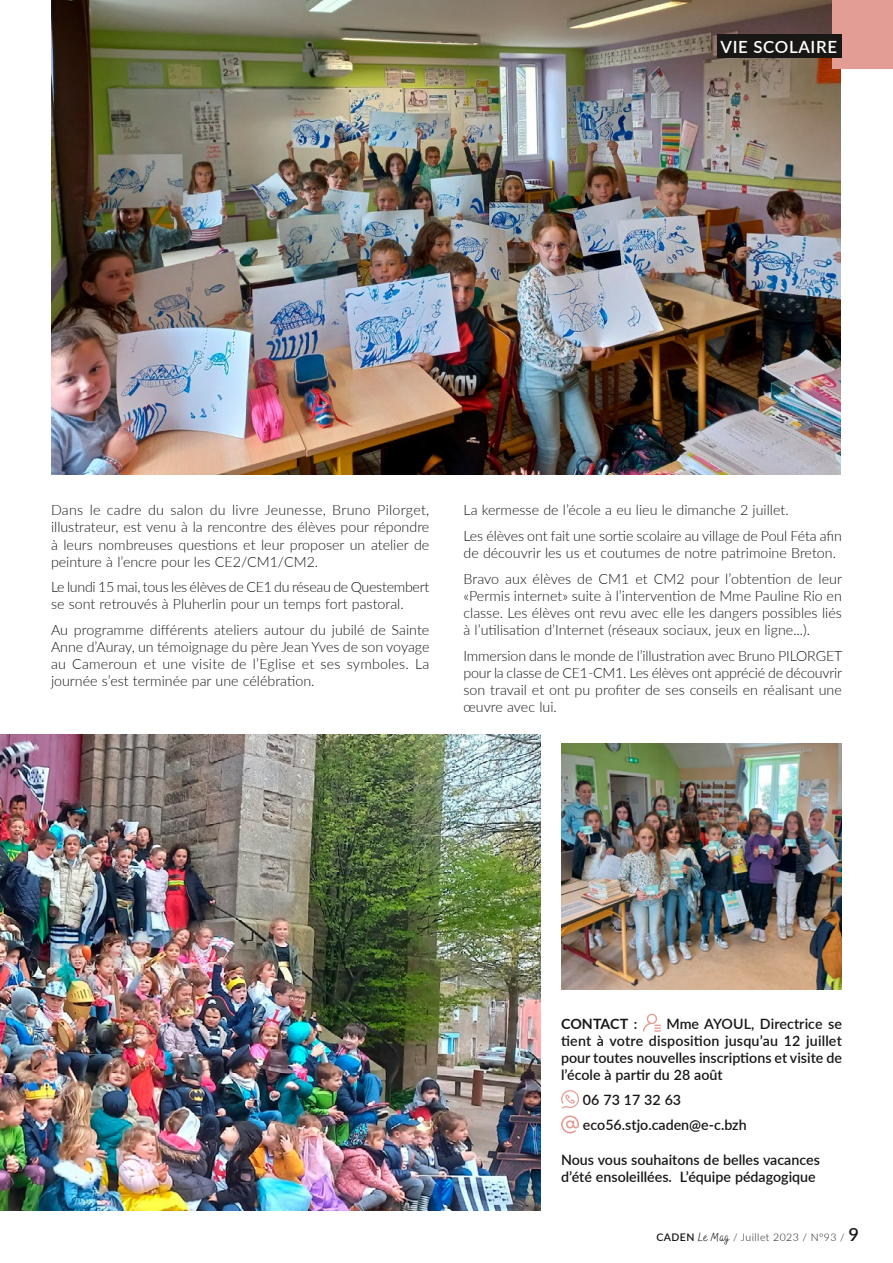
<style>
.page{position:relative;width:893px;height:1263px;background:#fff}
.page>*{position:absolute;margin:0;border:0;box-sizing:border-box;transform-origin:0 0}
.t1{font:600 16.8px "Lato";letter-spacing:.04em;color:#fff}
.t2{font:300 14.25px/17.1px "Lato";color:#181716;text-align:justify}
.t3{font:600 14.25px/17.1px "Lato";color:#181716;text-align:justify}
.t4{font:300 14.25px/17.1px "Lato";letter-spacing:-.02em;color:#181716}
.t5{font:700 14.25px "Lato";color:#181716}
.t6{font:300 10.5px "Lato";letter-spacing:.04em;color:#181716}
.s1{font-weight:600}
.s2{font-family:"Bakerie Rough";font-weight:400;font-size:12px}
.s3{font-weight:600;font-size:18.15px}
</style>
<div class="page">
<img style="left:51px;top:0;width:790px;height:475px">
<img style="left:0;top:734px;width:541px;height:477px">
<img style="left:561px;top:743px;width:281px;height:246px">
<div style="left:833px;top:0;width:60px;height:68px;background:#e49d95"></div>
<div style="left:717px;top:35px;width:124px;height:23px;background:#181716"></div>
<svg style="left:643px;top:1013px;width:18px;height:19px"></svg>
<svg style="left:561px;top:1090px;width:18px;height:18px"></svg>
<svg style="left:561px;top:1115px;width:18px;height:18px"></svg>
<p class="t1" style="left:720px;top:34px;width:118px">VIE SCOLAIRE</p>
<p class="t2" style="left:51px;top:501px;width:380px">Dans le cadre du salon du livre Jeunesse, Bruno Pilorget, illustrateur, est venu à la rencontre des élèves pour répondre à leurs nombreuses questions et leur proposer un atelier de peinture à l’encre pour les CE2/CM1/CM2.</p>
<p class="t4" style="left:51px;top:578px;width:380px">Le lundi 15 mai, tous les élèves de CE1 du réseau de Questembert se sont retrouvés à Pluherlin pour un temps fort pastoral.</p>
<p class="t2" style="left:51px;top:621px;width:380px">Au programme différents ateliers autour du jubilé de Sainte Anne d’Auray, un témoignage du père Jean Yves de son voyage au Cameroun et une visite de l’Eglise et ses symboles. La journée s’est terminée par une célébration.</p>
<p class="t2" style="left:463px;top:501px;width:327px">La kermesse de l’école a eu lieu le dimanche 2 juillet.</p>
<p class="t2" style="left:463px;top:527px;width:380px">Les élèves ont fait une sortie scolaire au village de Poul Féta afin de découvrir les us et coutumes de notre patrimoine Breton.</p>
<p class="t2" style="left:463px;top:569px;width:380px">Bravo aux élèves de CM1 et CM2 pour l’obtention de leur «Permis internet» suite à l’intervention de Mme Pauline Rio en classe. Les élèves ont revu avec elle les dangers possibles liés à l’utilisation d’Internet (réseaux sociaux, jeux en ligne...).</p>
<p class="t2" style="left:463px;top:646px;width:380px">Immersion dans le monde de l’illustration avec Bruno PILORGET pour la classe de CE1-CM1. Les élèves ont apprécié de découvrir son travail et ont pu profiter de ses conseils en réalisant une œuvre avec lui.</p>
<p class="t3" style="left:561px;top:1014px;width:282px;text-indent:105px">Mme AYOUL, Directrice se tient à votre disposition jusqu’au 12 juillet pour toutes nouvelles inscriptions et visite de l’école à partir du 28 août</p>
<p class="t3" style="left:583px;top:1091px;width:100px">06 73 17 32 63</p>
<p class="t3" style="left:583px;top:1116px;width:165px">eco56.stjo.caden@e-c.bzh</p>
<p class="t3" style="left:561px;top:1150px;width:260px">Nous vous souhaitons de belles vacances d’été ensoleillées. L’équipe pédagogique</p>
<p class="t5" style="left:561px;top:1013px;width:78px">CONTACT <span class="s1">:</span></p>
<p class="t6" style="left:656px;top:1230px;width:204px"><span class="s1">CADEN</span> <span class="s2">Le Mag</span> / Juillet 2023 / N°93 / <span class="s3">9</span></p>
</div>
